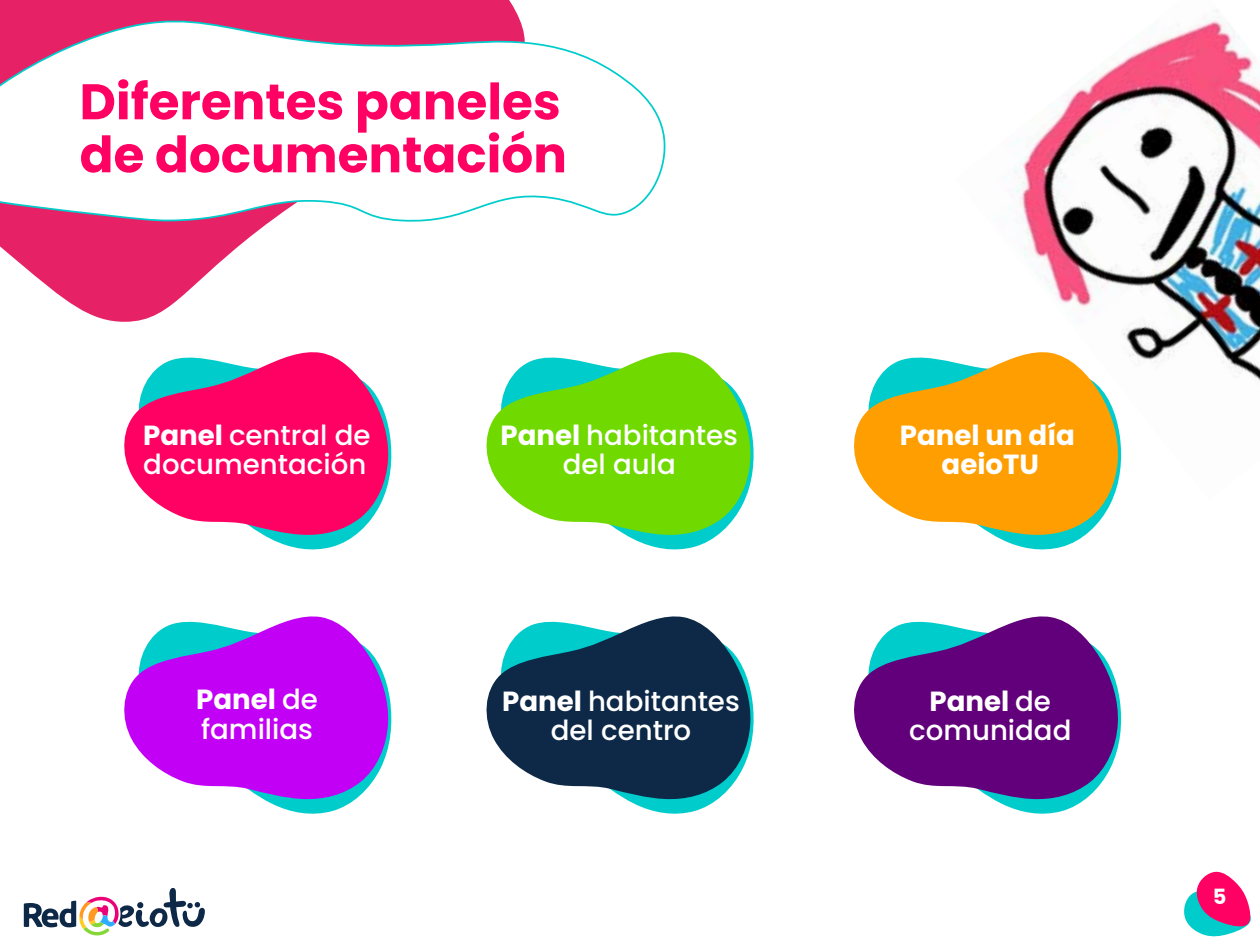
<style>
.page{position:relative;width:1260px;height:945px;background:#fff}
.page>*{position:absolute;margin:0;border:0;box-sizing:border-box;transform-origin:0 0}
.t1{font:700 50.05px/53px "Poppins";color:#ff0063}
.t2{font:500 27.65px/29.2px "Poppins";color:#fff;text-align:center}
.t3{font:700 27.65px/29.2px "Poppins";color:#fff;text-align:center}
.t4{font:700 21px "Poppins";color:#fff}
.s1{font-weight:700}
</style>
<div class="page">
<svg style="left:1184px;top:871px;width:67px;height:66px"></svg>
<svg style="left:24px;top:888px;width:181px;height:48px"></svg>
<svg style="left:0;top:226px;width:264px;height:96px;fill:#e72166"></svg>
<svg style="left:0;top:0;width:666px;height:226px"></svg>
<img style="left:1013px;top:10px;width:247px;height:314px">
<img style="left:1100px;top:235px;width:160px;height:146px">
<svg style="left:265px;top:430px;width:127px;height:120px"></svg>
<svg style="left:124px;top:352px;width:265px;height:184px;fill:#ff0063"></svg>
<svg style="left:265px;top:694px;width:127px;height:120px"></svg>
<svg style="left:124px;top:616px;width:265px;height:184px;fill:#c200f5"></svg>
<svg style="left:627px;top:698px;width:127px;height:116px"></svg>
<svg style="left:486px;top:616px;width:266px;height:184px;fill:#0d2947"></svg>
<svg style="left:627px;top:434px;width:127px;height:116px"></svg>
<svg style="left:486px;top:352px;width:266px;height:184px;fill:#70d900"></svg>
<svg style="left:995px;top:353px;width:128px;height:197px"></svg>
<svg style="left:854px;top:349px;width:265px;height:187px;fill:#ff9e00"></svg>
<svg style="left:995px;top:695px;width:127px;height:119px"></svg>
<svg style="left:854px;top:616px;width:265px;height:184px;fill:#61007a"></svg>
<h1 class="t1" style="left:80px;top:76px;width:489px">Diferentes paneles de documentación</h1>
<p class="t2" style="left:143px;top:421px;width:229px;text-align:left"><span class="s1">Panel</span> central de documentación</p>
<p class="t2" style="left:501px;top:421px;width:239px"><span class="s1">Panel</span> habitantes del aula</p>
<p class="t3" style="left:900px;top:421px;width:177px">Panel un día aeioTU</p>
<p class="t2" style="left:196px;top:685px;width:123px;text-align:left"><span class="s1">Panel</span> de familias</p>
<p class="t2" style="left:502px;top:687px;width:239px"><span class="s1">Panel</span> habitantes del centro</p>
<p class="t2" style="left:909px;top:687px;width:164px"><span class="s1">Panel</span> de comunidad</p>
<p class="t4" style="left:1213px;top:885px;width:15px">5</p>
</div>
